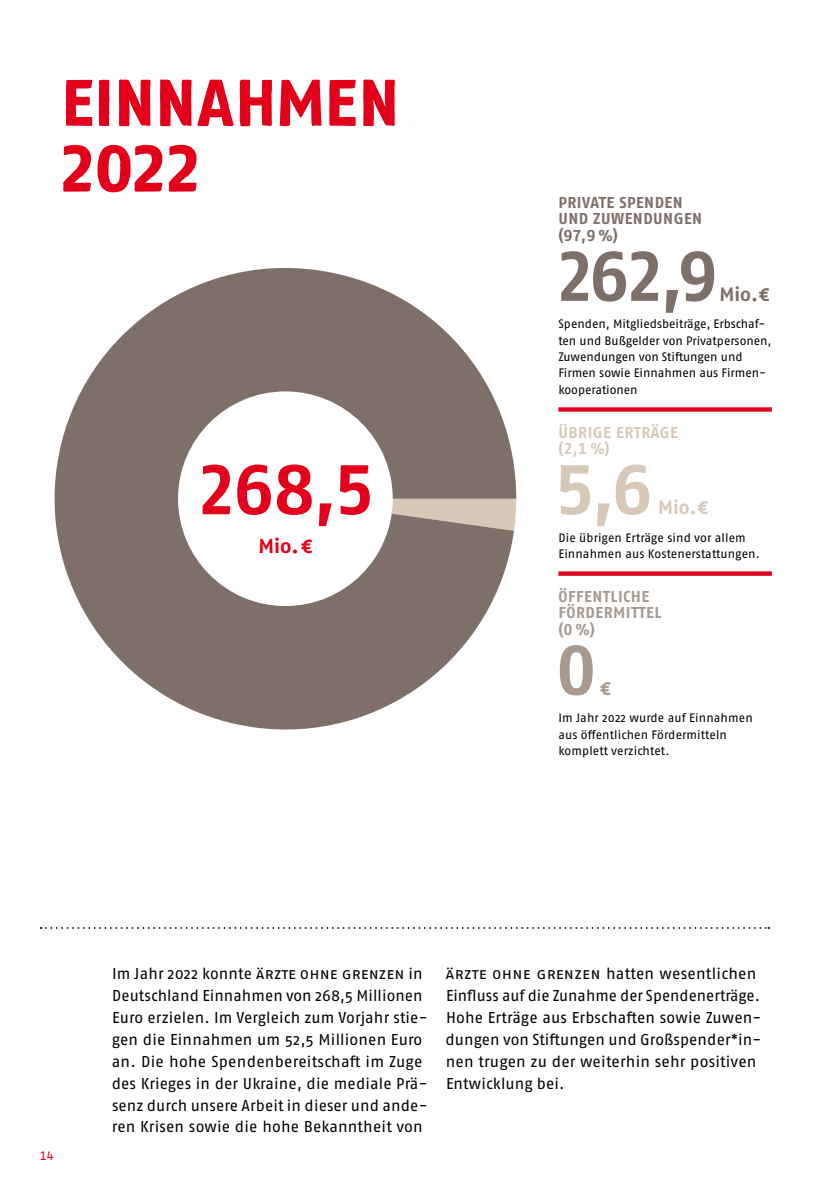
<style>
.page{position:relative;width:819px;height:1191px;background:#fff}
.page>*{position:absolute;margin:0;border:0;box-sizing:border-box;transform-origin:0 0}
.Fließtext_Fließtext_LiBü_LW0_p{font:700 70px "Fago Pro";color:#7e6f68}
.Fließtext_Fließtext_11_5pt_rot_p{font:700 70px "Fago Pro";color:#e2001a}
.Fließtext_Fließtext_LiBü_LW0_p-2{font:700 70px "Fago Pro";color:#d8c8b8}
.Fließtext_Fließtext_LiBü_LW0_p-3{font:700 70px "Fago Pro";color:#a7998e}
.Headlines_Headline_37_5pt_H1_x_IHV{font:69.12px "Fago Rough Bold Lf";color:#e2001a}
.Headlines_Headline_37_5pt_H1_x_IHV-2{font:65.62px "Fago Rough Bold Lf";letter-spacing:.015em;color:#e2001a}
.Fließtext_Fließtext_11_5pt_rot_p-2{font:700 20.12px "Fago Pro";color:#e2001a}
.Fließtext_Fließtext_LiBü_LW0_p-4{font:700 19.25px "Fago Pro";color:#7e6f68}
.Fließtext_Fließtext_LiBü_LW0_p-5{font:700 19.25px "Fago Pro";color:#d8c8b8}
.Fließtext_Fließtext_LiBü_LW0_p-6{font:700 19.25px "Fago Pro";color:#a7998e}
.Fließtext_Fließtext_BS_LW0_p{font:15.75px/21.9px "Fago Pro";letter-spacing:.01em;color:#000}
.Headlines_Headline_Fließtext_9pt_H2{font:700 15.75px/16.4px "Fago Pro";letter-spacing:.03em;color:#7e6f68}
.Headlines_Headline_Fließtext_9pt_H2-2{font:700 15.75px/16.4px "Fago Pro";letter-spacing:.03em;color:#a7998e}
.Headlines_Headline_Fließtext_9pt_H2-3{font:700 15.75px "Fago Pro";letter-spacing:.03em;color:#d8c8b8}
.Fließtext_Fließtext_LiBü_LW0_p-7{font:700 15.75px "Fago Pro";color:#7e6f68}
.Fließtext_Fließtext_BS_LW0_p-2{font:700 15.75px "Fago Pro";color:#d8c8b8}
.Fließtext_Fließtext_BS_LW0_p-3{font:700 15.75px "Fago Pro";color:#a7998e}
.Fließtext_Fließtext_7pt_LiBü_Absatzlinie{font:12.25px/16.4px "Fago Pro";color:#000}
.Fließtext_Fließtext_7pt_LiBü_p{font:12.25px/16.4px "Fago Pro";letter-spacing:.01em;color:#000}
.t1{font:12.25px "Fago Pro";color:#e2001a}
</style>
<div class="page">
<svg style="left:54px;top:268px;width:462px;height:462px;fill:#7e6f68"></svg>
<div style="left:178px;top:391px;width:215px;height:215px;background:#fff;border-radius:50%"></div>
<svg style="left:41px;top:927px;width:728px;height:2px"></svg>
<div style="left:558px;top:407px;width:213px;height:5px;background:#e2001a"></div>
<div style="left:558px;top:571px;width:213px;height:5px;background:#e2001a"></div>
<h1 class="Headlines_Headline_37_5pt_H1_x_IHV-2" style="left:62px;top:66px;width:339px">EINNAHMEN</h1>
<h1 class="Headlines_Headline_37_5pt_H1_x_IHV" style="left:62px;top:128px;width:139px">2022</h1>
<p class="Fließtext_Fließtext_11_5pt_rot_p" style="left:196px;top:448px;width:180px">268,5</p>
<p class="Fließtext_Fließtext_11_5pt_rot_p-2" style="left:258px;top:533px;width:55px">Mio.€</p>
<h2 class="Headlines_Headline_Fließtext_9pt_H2" style="left:558px;top:194px;width:145px">PRIVATE SPENDEN<br>UND ZUWENDUNGEN</h2>
<p class="Fließtext_Fließtext_LiBü_LW0_p-7" style="left:558px;top:226px;width:61px">(97,9 %)</p>
<p class="Fließtext_Fließtext_LiBü_LW0_p" style="left:554px;top:234px;width:164px">262,9</p>
<p class="Fließtext_Fließtext_LiBü_LW0_p-4" style="left:719px;top:282px;width:51px">Mio.€</p>
<p class="Fließtext_Fließtext_7pt_LiBü_Absatzlinie" style="left:558px;top:316px;width:215px">Spenden, Mitgliedsbeiträge, Erbschaf&shy;ten und Bußgelder von Privatpersonen,<br>Zuwendungen von Stiftungen und<br>Firmen sowie Einnahmen aus Firmen&shy;kooperationen</p>
<h2 class="Headlines_Headline_Fließtext_9pt_H2-3" style="left:558px;top:423px;width:121px">ÜBRIGE ERTRÄGE</h2>
<p class="Fließtext_Fließtext_BS_LW0_p-2" style="left:558px;top:439px;width:53px">(2,1 %)</p>
<p class="Fließtext_Fließtext_LiBü_LW0_p-2" style="left:554px;top:448px;width:100px">5,6</p>
<p class="Fließtext_Fließtext_LiBü_LW0_p-5" style="left:658px;top:496px;width:51px">Mio.€</p>
<p class="Fließtext_Fließtext_7pt_LiBü_Absatzlinie" style="left:558px;top:529px;width:203px">Die übrigen Erträge sind vor allem<br>Einnahmen aus Kostenerstattungen.</p>
<h2 class="Headlines_Headline_Fließtext_9pt_H2-2" style="left:558px;top:588px;width:104px">ÖFFENTLICHE<br>FÖRDERMITTEL</h2>
<p class="Fließtext_Fließtext_BS_LW0_p-3" style="left:558px;top:619px;width:38px">(0 %)</p>
<p class="Fließtext_Fließtext_LiBü_LW0_p-3" style="left:556px;top:628px;width:42px">0</p>
<p class="Fließtext_Fließtext_LiBü_LW0_p-6" style="left:600px;top:676px;width:12px">€</p>
<p class="Fließtext_Fließtext_7pt_LiBü_p" style="left:558px;top:709px;width:196px">Im Jahr 2022 wurde auf Einnahmen aus öffentlichen Fördermitteln komplett verzichtet.</p>
<p class="t1" style="left:40px;top:1148px;width:16px">14</p>
<p class="Fließtext_Fließtext_BS_LW0_p" style="left:112px;top:962px;width:317px">Im Jahr 2022 konnte Ärzte ohne Grenzen in Deutschland Einnahmen von 268,5 Millionen Euro erzielen. Im Vergleich zum Vorjahr stie&shy;gen die Einnahmen um 52,5 Millionen Euro an. Die hohe Spendenbereitschaft im Zuge des Krieges in der Ukraine, die mediale Prä&shy;senz durch unsere Arbeit in dieser und ande&shy;ren Krisen sowie die hohe Bekanntheit von</p>
<p class="Fließtext_Fließtext_BS_LW0_p" style="left:445px;top:962px;width:317px">Ärzte ohne Grenzen hatten wesentlichen Einfluss auf die Zunahme der Spendenerträge.<br>Hohe Erträge aus Erbschaften sowie Zuwen&shy;dungen von Stiftungen und Großspender*in&shy;nen trugen zu der weiterhin sehr positiven Entwicklung bei.</p>
</div>
